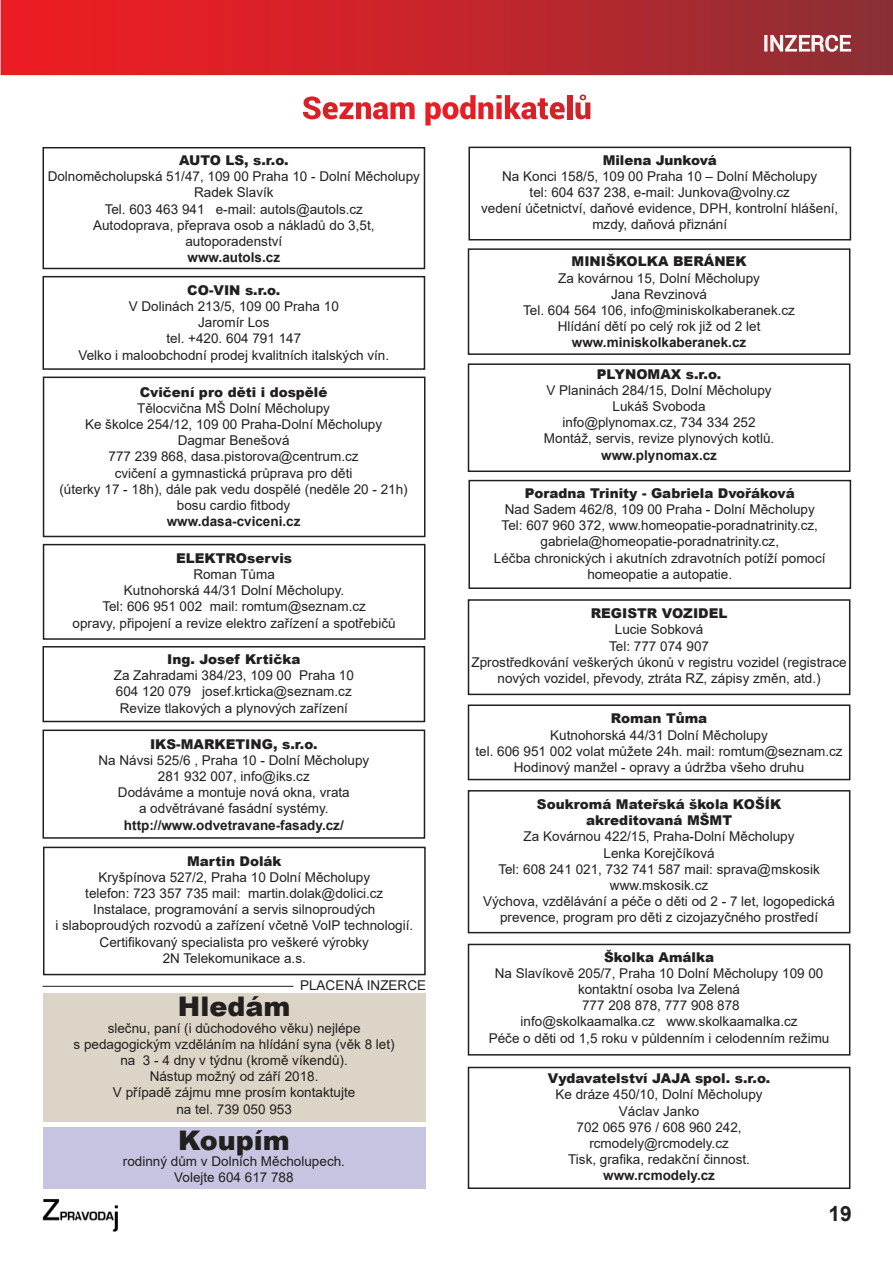
<style>
.page{position:relative;width:893px;height:1263px;background:#fff}
.page>*{position:absolute;margin:0;border:0;box-sizing:border-box;transform-origin:0 0}
.t1{font:900 27px "Arial";color:#221f1f}
.t2{font:21.75px "Roboto";color:#fff}
.t3{font:700 21px "Arial";color:#221f1f}
.t4{font:13.5px/16.2px "Arial";color:#221f1f;text-align:center}
.t5{font:900 13.5px/16.2px "Arial";color:#221f1f;text-align:center}
.t6{font:700 13.5px "Arial";color:#221f1f}
</style>
<div class="page">
<div style="left:43px;top:729px;width:382px;height:110px;border:2px solid #221f1f"></div>
<img style="left:1px;top:0;width:892px;height:75px">
<svg style="left:770px;top:35px;width:81px;height:17px"></svg>
<img style="left:42px;top:1199px;width:76px;height:33px">
<div style="left:43px;top:147px;width:382px;height:122px;border:2px solid #221f1f"></div>
<div style="left:43px;top:276px;width:382px;height:94px;border:2px solid #221f1f"></div>
<div style="left:43px;top:646px;width:382px;height:76px;border:2px solid #221f1f"></div>
<div style="left:468px;top:944px;width:382px;height:111px;border:2px solid #221f1f"></div>
<div style="left:468px;top:1067px;width:382px;height:122px;border:2px solid #221f1f"></div>
<div style="left:468px;top:363px;width:382px;height:109px;border:2px solid #221f1f"></div>
<div style="left:468px;top:248px;width:382px;height:107px;border:2px solid #221f1f"></div>
<div style="left:43px;top:377px;width:382px;height:160px;border:2px solid #221f1f"></div>
<img style="left:303px;top:96px;width:18px;height:23px">
<img style="left:323px;top:102px;width:31px;height:17px">
<img style="left:356px;top:102px;width:15px;height:17px">
<img style="left:373px;top:102px;width:15px;height:17px">
<img style="left:390px;top:102px;width:25px;height:17px">
<img style="left:425px;top:102px;width:16px;height:24px">
<img style="left:442px;top:102px;width:16px;height:17px">
<img style="left:460px;top:95px;width:15px;height:24px">
<img style="left:478px;top:102px;width:15px;height:17px">
<img style="left:496px;top:95px;width:6px;height:24px">
<img style="left:505px;top:95px;width:16px;height:24px">
<img style="left:521px;top:102px;width:16px;height:17px">
<img style="left:537px;top:98px;width:11px;height:21px">
<img style="left:550px;top:102px;width:15px;height:17px">
<img style="left:567px;top:95px;width:5px;height:24px">
<img style="left:575px;top:94px;width:15px;height:25px">
<div style="left:468px;top:147px;width:383px;height:93px;border:2px solid #221f1f"></div>
<div style="left:468px;top:480px;width:383px;height:109px;border:2px solid #221f1f"></div>
<div style="left:43px;top:544px;width:382px;height:96px;border:2px solid #221f1f"></div>
<div style="left:468px;top:704px;width:382px;height:76px;border:2px solid #221f1f"></div>
<div style="left:43px;top:847px;width:383px;height:128px;border:2px solid #221f1f"></div>
<div style="left:468px;top:599px;width:382px;height:96px;border:2px solid #221f1f"></div>
<div style="left:468px;top:790px;width:382px;height:143px;border:2px solid #221f1f"></div>
<div style="left:43px;top:1128px;width:383px;height:61px;background:#c7c4e2"></div>
<div style="left:44px;top:993px;width:382px;height:129px;background:#dcd4c6"></div>
<hr style="left:43px;top:986px;width:250px;height:1px;background:#221f1f">
<p class="t5" style="left:179px;top:152px;width:111px">AUTO LS, s.r.o.</p>
<p class="t4" style="left:48px;top:168px;width:374px">Dolnoměcholupská 51/47, 109 00 Praha 10 - Dolní Měcholupy Radek Slavík<br>Tel. 603 463 941 e-mail: autols@autols.cz<br>Autodoprava, přeprava osob a nákladů do 3,5t, autoporadenství</p>
<p class="t6" style="left:188px;top:248px;width:94px">www.autols.cz</p>
<p class="t5" style="left:187px;top:281px;width:95px">CO-VIN s.r.o.</p>
<p class="t4" style="left:79px;top:298px;width:312px">V Dolinách 213/5, 109 00 Praha 10<br>Jaromír Los<br>tel. +420. 604 791 147<br>Velko i maloobchodní prodej kvalitních italských vín.</p>
<p class="t5" style="left:140px;top:383px;width:189px">Cvičení pro děti i dospělé</p>
<p class="t4" style="left:59px;top:400px;width:350px">Tělocvična MŠ Dolní Měcholupy<br>Ke školce 254/12, 109 00 Praha-Dolní Měcholupy Dagmar Benešová<br>777 239 868, dasa.pistorova@centrum.cz<br>cvičení a gymnastická průprava pro děti<br>(úterky 17 - 18h), dále pak vedu dospělé (neděle 20 - 21h) bosu cardio fitbody</p>
<p class="t6" style="left:167px;top:512px;width:135px">www.dasa-cviceni.cz</p>
<p class="t5" style="left:176px;top:549px;width:118px">ELEKTROservis</p>
<p class="t4" style="left:73px;top:566px;width:325px">Roman Tůma<br>Kutnohorská 44/31 Dolní Měcholupy.<br>Tel: 606 951 002 mail: romtum@seznam.cz<br>opravy, připojení a revize elektro zařízení a spotřebičů</p>
<p class="t5" style="left:167px;top:651px;width:135px">Ing. Josef Krtička</p>
<p class="t4" style="left:114px;top:667px;width:242px;text-align:left">Za Zahradami 384/23, 109 00 Praha 10<br>604 120 079 josef.krticka@seznam.cz<br>Revize tlakových a plynových zařízení</p>
<p class="t5" style="left:150px;top:735px;width:169px">IKS-MARKETING, s.r.o.</p>
<p class="t4" style="left:98px;top:752px;width:272px">Na Návsi 525/6 , Praha 10 - Dolní Měcholupy 281 932 007, info@iks.cz<br>Dodáváme a montuje nová okna, vrata<br>a odvětrávané fasádní systémy.</p>
<p class="t6" style="left:124px;top:815px;width:221px">http://www.odvetravane-fasady.cz/</p>
<p class="t5" style="left:187px;top:852px;width:96px">Martin Dolák</p>
<p class="t4" style="left:55px;top:869px;width:359px">Kryšpínova 527/2, Praha 10 Dolní Měcholupy<br>telefon: 723 357 735 mail: martin.dolak@dolici.cz Instalace, programování a servis silnoproudých<br>i slaboproudých rozvodů a zařízení včetně VoIP technologií.<br>Certifikovaný specialista pro veškeré výrobky<br>2N Telekomunikace a.s.</p>
<p class="t4" style="left:300px;top:977px;width:128px">PLACENÁ INZERCE</p>
<h1 class="t1" style="left:178px;top:987px;width:114px">Hledám</h1>
<p class="t4" style="left:74px;top:1020px;width:323px">slečnu, paní (i důchodového věku) nejlépe<br>s pedagogickým vzděláním na hlídání syna (věk 8 let) na 3 - 4 dny v týdnu (kromě víkendů).<br>Nástup možný od září 2018.<br>V případě zájmu mne prosím kontaktujte<br>na tel. 739 050 953</p>
<h1 class="t1" style="left:178px;top:1121px;width:113px">Koupím</h1>
<p class="t4" style="left:123px;top:1153px;width:224px">rodinný dům v Dolních Měcholupech.<br>Volejte 604 617 788</p>
<h2 class="t2" style="left:763px;top:31px;width:90px">INZERCE</h2>
<p class="t5" style="left:603px;top:151px;width:116px">Milena Junková</p>
<p class="t4" style="left:481px;top:168px;width:359px">Na Konci 158/5, 109 00 Praha 10 – Dolní Měcholupy<br>tel: 604 637 238, e-mail: Junkova@volny.cz<br>vedení účetnictví, daňové evidence, DPH, kontrolní hlášení, mzdy, daňová přiznání</p>
<p class="t5" style="left:572px;top:253px;width:177px">MINIŠKOLKA BERÁNEK</p>
<p class="t4" style="left:523px;top:270px;width:273px">Za kovárnou 15, Dolní Měcholupy<br>Jana Revzinová<br>Tel. 604 564 106, info@miniskolkaberanek.cz<br>Hlídání dětí po celý rok již od 2 let</p>
<p class="t6" style="left:572px;top:333px;width:176px">www.miniskolkaberanek.cz</p>
<p class="t5" style="left:597px;top:365px;width:126px">PLYNOMAX s.r.o.</p>
<p class="t4" style="left:544px;top:382px;width:232px">V Planinách 284/15, Dolní Měcholupy<br>Lukáš Svoboda<br>info@plynomax.cz, 734 334 252<br>Montáž, servis, revize plynových kotlů.</p>
<p class="t6" style="left:601px;top:445px;width:117px">www.plynomax.cz</p>
<p class="t5" style="left:525px;top:484px;width:271px">Poradna Trinity - Gabriela Dvořáková</p>
<p class="t4" style="left:494px;top:501px;width:333px">Nad Sadem 462/8, 109 00 Praha - Dolní Měcholupy Tel: 607 960 372, www.homeopatie-poradnatrinity.cz, gabriela@homeopatie-poradnatrinity.cz,<br>Léčba chronických i akutních zdravotních potíží pomocí homeopatie a autopatie.</p>
<p class="t5" style="left:591px;top:605px;width:138px">REGISTR VOZIDEL</p>
<p class="t4" style="left:471px;top:621px;width:377px">Lucie Sobková<br>Tel: 777 074 907<br>Zprostředkování veškerých úkonů v registru vozidel (registrace nových vozidel, převody, ztráta RZ, zápisy změn, atd.)</p>
<p class="t5" style="left:611px;top:710px;width:98px">Roman Tůma</p>
<p class="t4" style="left:475px;top:727px;width:369px">Kutnohorská 44/31 Dolní Měcholupy<br>tel. 606 951 002 volat můžete 24h. mail: romtum@seznam.cz<br>Hodinový manžel - opravy a údržba všeho druhu</p>
<p class="t5" style="left:537px;top:796px;width:246px">Soukromá Mateřská škola KOŠÍK akreditovaná MŠMT</p>
<p class="t4" style="left:483px;top:828px;width:353px">Za Kovárnou 422/15, Praha-Dolní Měcholupy<br>Lenka Korejčíková<br>Tel: 608 241 021, 732 741 587 mail: sprava@mskosik www.mskosik.cz<br>Výchova, vzdělávání a péče o děti od 2 - 7 let, logopedická prevence, program pro děti z cizojazyčného prostředí</p>
<p class="t5" style="left:604px;top:948px;width:111px">Školka Amálka</p>
<p class="t4" style="left:489px;top:965px;width:342px">Na Slavíkově 205/7, Praha 10 Dolní Měcholupy 109 00 kontaktní osoba Iva Zelená<br>777 208 878, 777 908 878<br>info@skolkaamalka.cz www.skolkaamalka.cz<br>Péče o děti od 1,5 roku v půldenním i celodenním režimu</p>
<p class="t5" style="left:548px;top:1070px;width:224px">Vydavatelství JAJA spol. s.r.o.</p>
<p class="t4" style="left:555px;top:1086px;width:209px">Ke dráze 450/10, Dolní Měcholupy<br>Václav Janko<br>702 065 976 / 608 960 242, rcmodely@rcmodely.cz<br>Tisk, grafika, redakční činnost.</p>
<p class="t6" style="left:603px;top:1166px;width:113px">www.rcmodely.cz</p>
<h3 class="t3" style="left:828px;top:1198px;width:25px">19</h3>
</div>
